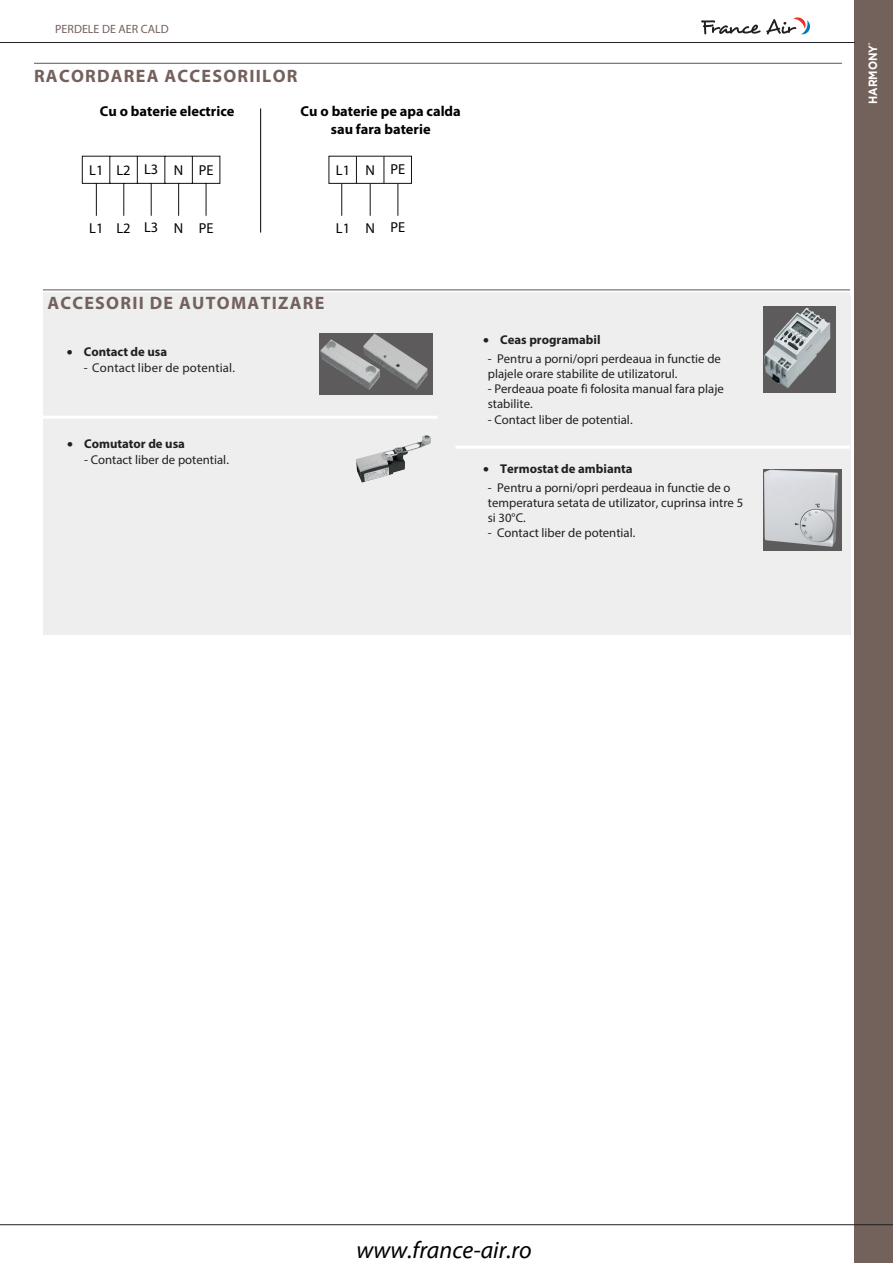
<style>
.page{position:relative;width:893px;height:1263px;background:#fff}
.page>*{position:absolute;margin:0;border:0;box-sizing:border-box;transform-origin:0 0}
.t1{font:italic 24px "Myriad Pro";color:#000}
.t2{font:700 18px "Myriad Pro";letter-spacing:.07em;color:#73615c}
.t3{font:700 14.4px/17.2px "Myriad Pro";color:#000001;text-align:center}
.t4{font:14.4px "Myriad Pro";color:#000001}
.t5{font:12.75px/15.3px "Myriad Pro";color:#231f20}
.t6{font:700 12.75px "Myriad Pro";color:#231f20}
.t7{font:12px "Myriad Pro";color:#73615c}
.t8{font:700 12px "Gotham";color:#fff;scale:.9 1}
</style>
<div class="page">
<div style="left:855px;top:0;width:38px;height:1263px;background:#73615c"></div>
<svg style="left:701px;top:17px;width:109px;height:18px"></svg>
<hr style="left:0;top:42px;width:855px;height:1px;background:#231f20">
<hr style="left:0;top:1224px;width:893px;height:1px;background:#231f20">
<hr style="left:260px;top:108px;width:1px;height:125px;background:#000001">
<div style="left:329px;top:156px;width:83px;height:28px;border:1px solid #101315"></div>
<svg style="left:81px;top:155px;width:318px;height:62px"></svg>
<hr style="left:34px;top:63px;width:808px;height:1px;background:#57595a">
<div style="left:43px;top:296px;width:808px;height:339px;background:#eeeeef"></div>
<hr style="left:43px;top:290px;width:807px;height:1px;background:#57585a">
<div style="left:43px;top:292px;width:807px;height:21px;background:#eeeeef"></div>
<hr style="left:43px;top:416px;width:394px;height:3px;background:#fff">
<hr style="left:455px;top:446px;width:395px;height:3px;background:#fff">
<div style="left:319px;top:333px;width:114px;height:62px;background:#5e5b5c"></div>
<img style="left:320px;top:333px;width:108px;height:57px">
<div style="left:763px;top:469px;width:79px;height:82px;background:#5e5b5c"></div>
<img style="left:764px;top:470px;width:74px;height:77px">
<div style="left:763px;top:307px;width:72px;height:86px;background:#5e5b5c"></div>
<img style="left:764px;top:308px;width:66px;height:80px">
<img style="left:356px;top:435px;width:75px;height:48px">
<p class="t7" style="left:55px;top:22px;width:115px">PERDELE DE AER CALD</p>
<h2 class="t2" style="left:34px;top:65px;width:265px">RACORDAREA ACCESORIILOR</h2>
<p class="t3" style="left:100px;top:102px;width:136px">Cu o baterie electrice</p>
<p class="t3" style="left:301px;top:102px;width:162px">Cu o baterie pe apa calda sau fara baterie</p>
<p class="t4" style="left:89px;top:161px;width:126px">L1 L2 L3 N PE</p>
<p class="t4" style="left:336px;top:161px;width:71px">L1 N PE</p>
<p class="t4" style="left:89px;top:219px;width:71px">L1 L2 L3</p>
<p class="t4" style="left:174px;top:219px;width:41px">N PE</p>
<p class="t4" style="left:336px;top:219px;width:71px">L1 N PE</p>
<h2 class="t2" style="left:47px;top:291px;width:279px">ACCESORII DE AUTOMATIZARE</h2>
<p class="t6" style="left:67px;top:344px;width:102px">• Contact de usa</p>
<p class="t5" style="left:84px;top:360px;width:153px">- Contact liber de potential.</p>
<p class="t6" style="left:67px;top:436px;width:119px">• Comutator de usa</p>
<p class="t5" style="left:84px;top:451px;width:146px">- Contact liber de potential.</p>
<p class="t6" style="left:483px;top:331px;width:119px">• Ceas programabil</p>
<p class="t5" style="left:488px;top:350px;width:235px">- Pentru a porni/opri perdeaua in functie de plajele orare stabilite de utilizatorul.</p>
<p class="t5" style="left:488px;top:381px;width:238px">- Perdeaua poate fi folosita manual fara plaje stabilite.</p>
<p class="t5" style="left:488px;top:412px;width:146px">- Contact liber de potential.</p>
<p class="t6" style="left:483px;top:461px;width:151px">• Termostat de ambianta</p>
<p class="t5" style="left:488px;top:479px;width:257px">- Pentru a porni/opri perdeaua in functie de o temperatura setata de utilizator, cuprinsa intre 5 si 30°C.</p>
<p class="t5" style="left:488px;top:524px;width:149px">- Contact liber de potential.</p>
<p class="t8" style="left:865px;top:104px;width:70px;rotate:-90deg">HARMONY<sup>®</sup></p>
<h1 class="t1" style="left:357px;top:1235px;width:177px">www.france-air.ro</h1>
</div>
